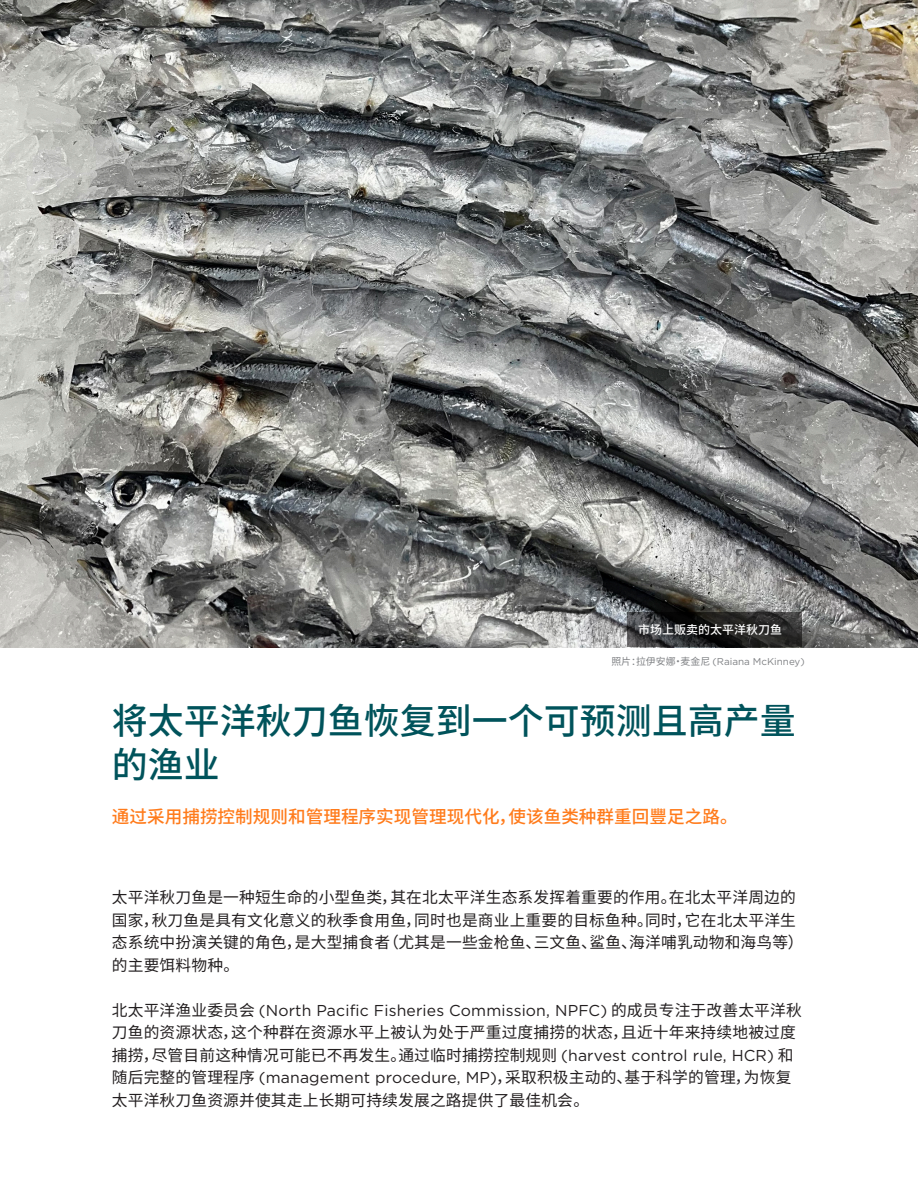
<style>
.page{position:relative;width:918px;height:1188px;background:#fff}
.page>*{position:absolute;margin:0;border:0;box-sizing:border-box;transform-origin:0 0}
.t1{font:500 36px/43.2px "Noto Sans SC";color:#00535b}
.t2{font:500 17.7px "Noto Sans SC";color:#ff7b1b}
.t3{font:15.75px/22.5px "Noto Sans SC";letter-spacing:.01em;color:#231f20}
.t4{font:500 12px "Noto Sans SC";color:#fff}
.t5{font:9.9px "Gotham";color:#808285}
.s1{font-family:"Noto Sans SC"}
.s2{font-family:"Gotham"}
</style>
<div class="page">
<img style="left:0;top:0;width:918px;height:647px">
<svg style="left:627px;top:612px;width:175px;height:35px;background:#292929"></svg>
<p class="t4" style="left:638px;top:623px;width:146px">市场上贩卖的太平洋秋刀鱼</p>
<p class="t5" style="left:611px;top:656px;width:195px"><span class="s1">照片：拉伊安娜·麦金尼</span> (Raiana McKinney)</p>
<p class="t1" style="left:112px;top:700px;width:685px">将太平洋秋刀鱼恢复到一个可预测且高产量的渔业</p>
<p class="t2" style="left:112px;top:807px;width:627px">通过采用捕捞控制规则和管理程序实现管理现代化，使该鱼类种群重回豐足之路。</p>
<p class="t3" style="left:112px;top:887px;width:693px">太平洋秋刀鱼是一种短生命的小型鱼类，其在北太平洋生态系发挥着重要的作用。在北太平洋周边的国家，秋刀鱼是具有文化意义的秋季食用鱼，同时也是商业上重要的目标鱼种。同时，它在北太平洋生态系统中扮演关键的角色，是大型捕食者（尤其是一些金枪鱼、三文鱼、鲨鱼、海洋哺乳动物和海鸟等）的主要饵料物种。</p>
<p class="t3" style="left:112px;top:999px;width:691px">北太平洋渔业委员会 <span class="s2">(North Pacific Fisheries Commission, NPFC)</span> 的成员专注于改善太平洋秋刀鱼的资源状态，这个种群在资源水平上被认为处于严重过度捕捞的状态，且近十年来持续地被过度捕捞，尽管目前这种情况可能已不再发生。通过临时捕捞控制规则 <span class="s2">(harvest control rule, HCR)</span> 和随后完整的管理程序 <span class="s2">(management procedure, MP)</span>，采取积极主动的、基于科学的管理，为恢复太平洋秋刀鱼资源并使其走上长期可持续发展之路提供了最佳机会。</p>
</div>
